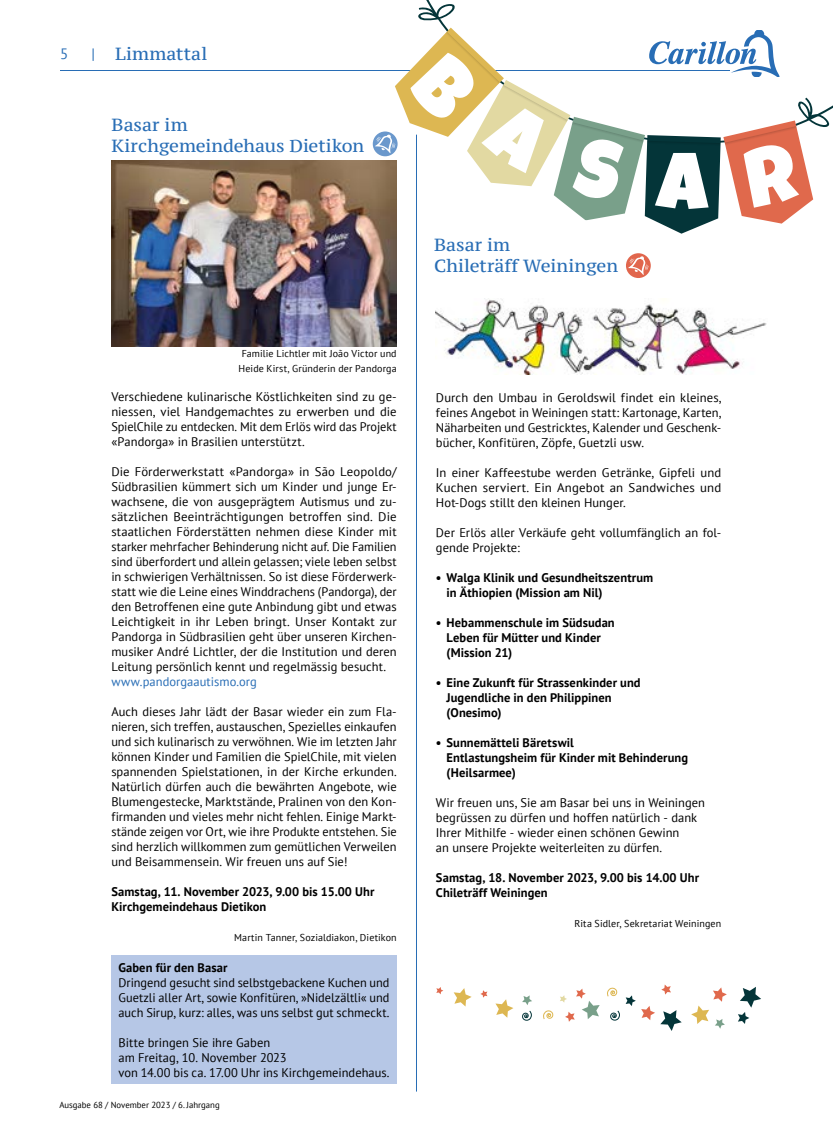
<style>
.page{position:relative;width:833px;height:1134px;background:#fff}
.page>*{position:absolute;margin:0;border:0;box-sizing:border-box;transform-origin:0 0}
.t1{font:17.5px/21px "PT Serif Caption";color:#286db5}
.t2{font:15px "PT Sans";color:#286db5}
.t3{font:12.5px/15px "PT Sans";letter-spacing:.005em;color:#000;text-align:justify}
.t4{font:700 12.5px/15px "PT Sans";letter-spacing:.005em;color:#000}
.t5{font:12.5px "PT Sans";letter-spacing:.005em;color:#286db5}
.t6{font:10px/15px "PT Sans";letter-spacing:.015em;color:#000;text-align:center}
.t7{font:8.75px "PT Sans";color:#000}
</style>
<div class="page">
<hr style="left:60px;top:70px;width:669px;height:1px;background:#286db5">
<hr style="left:416px;top:135px;width:1px;height:956px;background:#286db5">
<svg style="left:418px;top:4px;width:37px;height:18px"></svg>
<svg style="left:626px;top:253px;width:25px;height:25px"></svg>
<svg style="left:628px;top:256px;width:20px;height:19px"></svg>
<svg style="left:373px;top:131px;width:24px;height:25px"></svg>
<svg style="left:375px;top:28px;width:454px;height:206px"></svg>
<img style="left:436px;top:299px;width:331px;height:75px">
<img style="left:111px;top:161px;width:286px;height:185px">
<div style="left:111px;top:955px;width:286px;height:128px;background:#b6c7e6"></div>
<svg style="left:522px;top:995px;width:10px;height:10px"></svg>
<svg style="left:691px;top:987px;width:36px;height:42px"></svg>
<svg style="left:738px;top:987px;width:23px;height:37px"></svg>
<svg style="left:436px;top:987px;width:7px;height:7px"></svg>
<svg style="left:453px;top:988px;width:18px;height:18px"></svg>
<svg style="left:495px;top:999px;width:18px;height:19px"></svg>
<svg style="left:560px;top:988px;width:39px;height:34px"></svg>
<svg style="left:480px;top:990px;width:7px;height:8px"></svg>
<svg style="left:543px;top:1010px;width:11px;height:9px"></svg>
<svg style="left:522px;top:1011px;width:10px;height:10px"></svg>
<svg style="left:607px;top:984px;width:74px;height:47px"></svg>
<p class="t2" style="left:60px;top:45px;width:10px">5</p>
<p class="t2" style="left:92px;top:44px;width:5px">|</p>
<h1 class="t1" style="left:115px;top:43px;width:94px">Limmattal</h1>
<h1 class="t1" style="left:112px;top:114px;width:254px">Basar im<br>Kirchgemeindehaus Dietikon</h1>
<p class="t6" style="left:238px;top:346px;width:160px">Familie Lichtler mit João Victor und<br>Heide Kirst, Gründerin der Pandorga</p>
<p class="t3" style="left:111px;top:389px;width:287px">Verschiedene kulinarische Köstlichkeiten sind zu ge&shy;niessen, viel Handgemachtes zu erwerben und die SpielChile zu entdecken. Mit dem Erlös wird das Projekt «Pandorga» in Brasilien unterstützt.</p>
<p class="t3" style="left:111px;top:464px;width:287px">Die Förderwerkstatt «Pandorga» in São Leopoldo/ Südbrasilien kümmert sich um Kinder und junge Er&shy;wachsene, die von ausgeprägtem Autismus und zu&shy;sätzlichen Beeinträchtigungen betroffen sind. Die staatlichen Förderstätten nehmen diese Kinder mit starker mehrfacher Behinderung nicht auf. Die Familien sind überfordert und allein gelassen; viele leben selbst in schwierigen Verhältnissen. So ist diese Förderwerk&shy;statt wie die Leine eines Winddrachens (Pandorga), der den Betroffenen eine gute Anbindung gibt und etwas Leichtigkeit in ihr Leben bringt. Unser Kontakt zur Pandorga in Südbrasilien geht über unseren Kirchen&shy;musiker André Lichtler, der die Institution und deren Leitung persönlich kennt und regelmässig besucht.</p>
<p class="t5" style="left:111px;top:673px;width:147px">www.pandorgaautismo.org</p>
<p class="t3" style="left:111px;top:704px;width:287px">Auch dieses Jahr lädt der Basar wieder ein zum Fla&shy;nieren, sich treffen, austauschen, Spezielles einkaufen und sich kulinarisch zu verwöhnen. Wie im letzten Jahr können Kinder und Familien die SpielChile, mit vielen spannenden Spielstationen, in der Kirche erkunden.<br>Natürlich dürfen auch die bewährten Angebote, wie Blumengestecke, Marktstände, Pralinen von den Kon&shy;firmanden und vieles mehr nicht fehlen. Einige Markt&shy;stände zeigen vor Ort, wie ihre Produkte entstehen. Sie sind herzlich willkommen zum gemütlichen Verweilen und Beisammensein. Wir freuen uns auf Sie!</p>
<p class="t4" style="left:111px;top:884px;width:264px">Samstag, 11. November 2023, 9.00 bis 15.00 Uhr<br>Kirchgemeindehaus Dietikon</p>
<p class="t6" style="left:234px;top:930px;width:164px">Martin Tanner, Sozialdiakon, Dietikon</p>
<p class="t4" style="left:118px;top:959px;width:110px">Gaben für den Basar</p>
<p class="t3" style="left:118px;top:974px;width:273px">Dringend gesucht sind selbstgebackene Kuchen und Guetzli aller Art, sowie Konfitüren, »Nidelzältli« und auch Sirup, kurz: alles, was uns selbst gut schmeckt.</p>
<p class="t3" style="left:118px;top:1034px;width:273px;text-align:left">Bitte bringen Sie ihre Gaben<br>am Freitag, 10. November 2023<br>von 14.00 bis ca. 17.00 Uhr ins Kirchgemeindehaus.</p>
<p class="t7" style="left:59px;top:1099px;width:162px">Ausgabe 68 / November 2023 / 6. Jahrgang</p>
<h1 class="t1" style="left:434px;top:234px;width:185px">Basar im<br>Chileträff Weiningen</h1>
<p class="t3" style="left:436px;top:390px;width:287px">Durch den Umbau in Geroldswil findet ein kleines, feines Angebot in Weiningen statt: Kartonage, Karten, Näharbeiten und Gestricktes, Kalender und Geschenk&shy;bücher, Konfitüren, Zöpfe, Guetzli usw.</p>
<p class="t3" style="left:436px;top:465px;width:287px">In einer Kaffeestube werden Getränke, Gipfeli und Kuchen serviert. Ein Angebot an Sandwiches und Hot-Dogs stillt den kleinen Hunger.</p>
<p class="t3" style="left:436px;top:525px;width:287px">Der Erlös aller Verkäufe geht vollumfänglich an fol&shy;gende Projekte:</p>
<p class="t4" style="left:446px;top:570px;width:208px;text-indent:-11px">• Walga Klinik und Gesundheitszentrum in Äthiopien (Mission am Nil)</p>
<p class="t4" style="left:446px;top:615px;width:170px;text-indent:-11px">• Hebammenschule im Südsudan<br>Leben für Mütter und Kinder (Mission 21)</p>
<p class="t4" style="left:446px;top:675px;width:196px;text-indent:-11px">• Eine Zukunft für Strassenkinder und<br>Jugendliche in den Philippinen (Onesimo)</p>
<p class="t4" style="left:446px;top:735px;width:243px;text-indent:-11px">• Sunnemätteli Bäretswil<br>Entlastungsheim für Kinder mit Behinderung (Heilsarmee)</p>
<p class="t3" style="left:436px;top:795px;width:271px;text-align:left">Wir freuen uns, Sie am Basar bei uns in Weiningen begrüssen zu dürfen und hoffen natürlich - dank Ihrer Mithilfe - wieder einen schönen Gewinn<br>an unsere Projekte weiterleiten zu dürfen.</p>
<p class="t4" style="left:436px;top:870px;width:265px">Samstag, 18. November 2023, 9.00 bis 14.00 Uhr<br>Chileträff Weiningen</p>
<p class="t6" style="left:574px;top:916px;width:148px">Rita Sidler, Sekretariat Weiningen</p>
</div>
